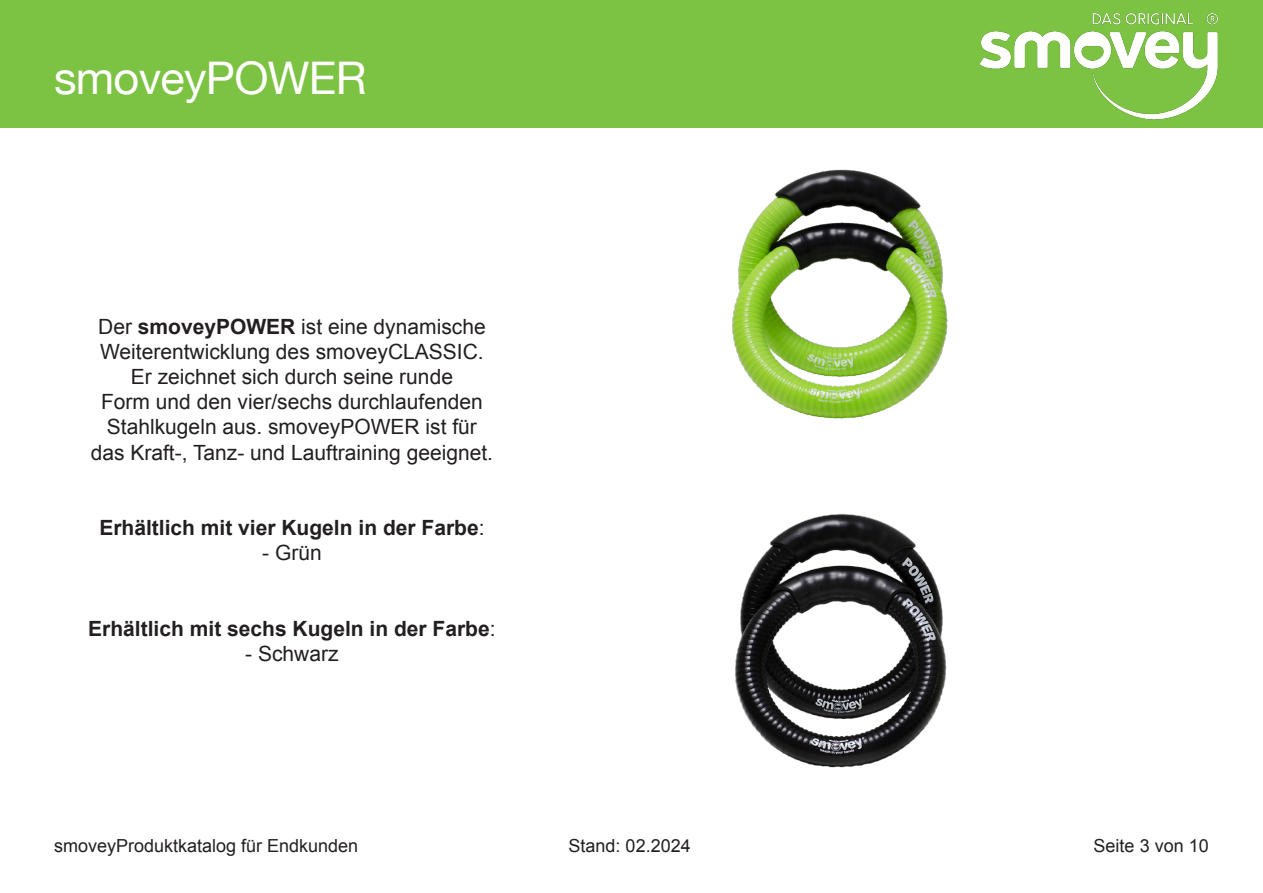
<style>
.page{position:relative;width:1263px;height:893px;background:#fff}
.page>*{position:absolute;margin:0;border:0;box-sizing:border-box;transform-origin:0 0}
.t1{font:45px "Helvetica Neue";letter-spacing:-.015em;color:#fff}
.t2{font:21px/25.2px "Arial";color:#231f20;text-align:center}
.t3{font:700 21px "Arial";color:#231f20}
.t4{font:18px "Arial";color:#231f20}
.s1{font-weight:700}
.s2{font-weight:400}
</style>
<div class="page">
<div style="left:0;top:0;width:1263px;height:128px;background:#7cc243"></div>
<img style="left:980px;top:13px;width:238px;height:107px">
<img style="left:732px;top:169px;width:216px;height:250px">
<img style="left:735px;top:514px;width:212px;height:254px">
<p class="t1" style="left:54px;top:46px;width:314px">smoveyPOWER</p>
<p class="t2" style="left:98px;top:314px;width:389px">Der <span class="s1">smoveyPOWER</span> ist eine dynamische</p>
<p class="t2" style="left:100px;top:339px;width:385px">Weiterentwicklung des smoveyCLASSIC.</p>
<p class="t2" style="left:131px;top:364px;width:324px">Er zeichnet sich durch seine runde</p>
<p class="t2" style="left:101px;top:389px;width:383px">Form und den vier/sechs durchlaufenden</p>
<p class="t2" style="left:91px;top:415px;width:404px">Stahlkugeln aus. smoveyPOWER ist für das Kraft-, Tanz- und Lauftraining geeignet.</p>
<p class="t3" style="left:99px;top:514px;width:387px">Erhältlich mit vier Kugeln in der Farbe<span class="s2">:</span></p>
<p class="t2" style="left:262px;top:541px;width:61px">- Grün</p>
<p class="t3" style="left:88px;top:615px;width:409px">Erhältlich mit sechs Kugeln in der Farbe<span class="s2">:</span></p>
<p class="t2" style="left:245px;top:641px;width:95px">- Schwarz</p>
<p class="t4" style="left:54px;top:834px;width:306px">smoveyProduktkatalog für Endkunden</p>
<p class="t4" style="left:569px;top:834px;width:124px">Stand: 02.2024</p>
<p class="t4" style="left:1094px;top:834px;width:117px">Seite 3 von 10</p>
</div>
